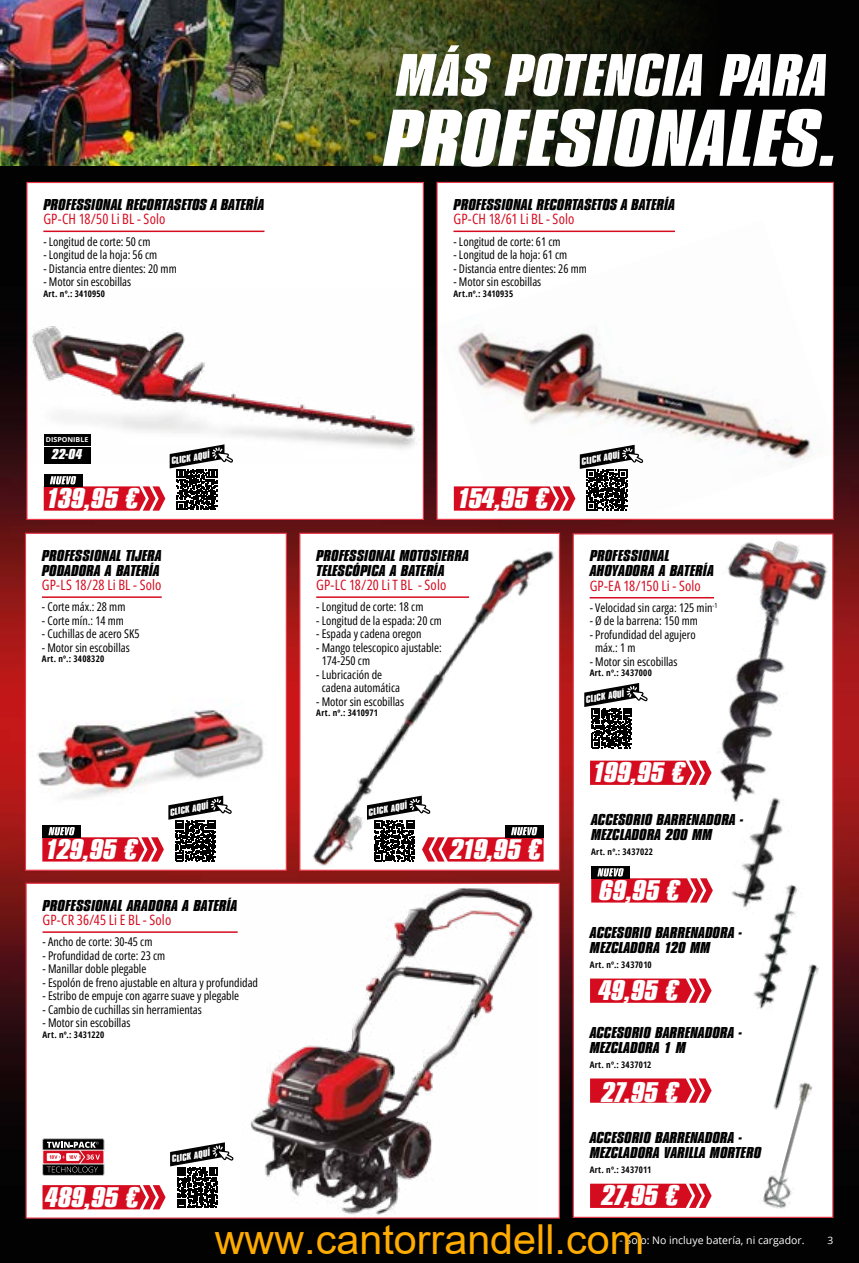
<style>
.page{position:relative;width:859px;height:1263px;background:#fff}
.page>*{position:absolute;margin:0;border:0;box-sizing:border-box;transform-origin:0 0}
.t1{font:italic 700 84.15px "Compacta Pro";color:#fff;scale:1.2 1}
.t2{font:italic 700 62.55px "Compacta Pro";color:#fff;scale:1.2 1}
.t3{font:41.25px "Arial";color:#ffab00}
.t4{font:italic 700 29.7px "Compacta Pro";letter-spacing:-.005em;color:#fff;scale:1.2 1}
.t5{font:italic 700 16.5px/15px "Compacta Pro";color:#000;scale:1.2 1}
.t6{font:italic 700 15px "Compacta Pro";color:#fff;scale:1.2 1}
.t7{font:14.25px "Open Sans Condensed";letter-spacing:.01em;color:#d50c1f}
.t8{font:12px/13.5px "Open Sans Condensed";color:#000}
.t9{font:10.5px "Open Sans";color:#fff}
.t10{font:italic 700 10.35px "Compacta Pro";color:#fff;scale:1.2 1}
.t11{font:10.2px "Open Sans";color:#fff}
.t12{font:700 condensed 9px "Open Sans";letter-spacing:.025em;color:#000}
.t13{font:700 6.75px "Open Sans";color:#fff;scale:1.05 1}
</style>
<div class="page">
<img style="left:0;top:0;width:859px;height:1263px">
<img style="left:0;top:0;width:794px;height:166px">
<div style="left:26px;top:883px;width:534px;height:336px;background:#fff;border:1px solid #e73748"></div>
<div style="left:573px;top:533px;width:260px;height:685px;background:#fff;border:1px solid #e73748"></div>
<hr style="left:43px;top:931px;width:195px;height:2px;background:#d50c1f">
<svg style="left:591px;top:761px;width:48px;height:24px"></svg>
<div style="left:436px;top:182px;width:398px;height:338px;background:#fff;border:1px solid #e73748"></div>
<img style="left:434px;top:220px;width:404px;height:315px">
<img style="left:263px;top:487px;width:328px;height:435px">
<div style="left:25px;top:533px;width:262px;height:338px;background:#fff;border:1px solid #e73748"></div>
<hr style="left:42px;top:596px;width:120px;height:2px;background:#d50c1f">
<img style="left:37px;top:709px;width:226px;height:87px">
<img style="left:242px;top:881px;width:295px;height:345px">
<hr style="left:590px;top:597px;width:124px;height:1px;background:#d50c1f">
<img style="left:639px;top:520px;width:217px;height:298px">
<img style="left:721px;top:790px;width:80px;height:120px">
<img style="left:750px;top:882px;width:51px;height:127px">
<svg style="left:590px;top:978px;width:122px;height:25px;background:#d92536"></svg>
<img style="left:771px;top:964px;width:48px;height:113px">
<svg style="left:590px;top:1078px;width:122px;height:25px;background:#d92536"></svg>
<svg style="left:590px;top:1184px;width:122px;height:24px;background:#d81f31"></svg>
<img style="left:763px;top:1077px;width:50px;height:132px">
<div style="left:591px;top:866px;width:39px;height:12px;background:#000"></div>
<svg style="left:591px;top:868px;width:122px;height:34px"></svg>
<div style="left:26px;top:182px;width:398px;height:338px;background:#fff;border:1px solid #e73748"></div>
<hr style="left:43px;top:231px;width:221px;height:1px;background:#d50c1f">
<img style="left:32px;top:326px;width:384px;height:123px">
<div style="left:44px;top:434px;width:46px;height:29px;background:#000"></div>
<svg style="left:44px;top:444px;width:189px;height:67px"></svg>
<svg style="left:584px;top:683px;width:64px;height:69px"></svg>
<svg style="left:367px;top:796px;width:177px;height:68px"></svg>
<svg style="left:42px;top:796px;width:190px;height:66px"></svg>
<svg style="left:43px;top:1138px;width:191px;height:72px"></svg>
<svg style="left:454px;top:445px;width:189px;height:69px"></svg>
<h2 class="t2" style="left:396px;top:42px;width:361px">MÁS POTENCIA PARA</h2>
<h3 class="t5" style="left:43px;top:197px;width:186px">PROFESSIONAL RECORTASETOS A BATERÍA</h3>
<p class="t7" style="left:43px;top:209px;width:124px">GP-CH 18/50 Li BL - Solo</p>
<p class="t8" style="left:43px;top:234px;width:109px">- Longitud de corte: 50 cm</p>
<p class="t8" style="left:43px;top:248px;width:115px">- Longitud de la hoja: 56 cm</p>
<p class="t8" style="left:43px;top:261px;width:135px">- Distancia entre dientes: 20 mm</p>
<p class="t8" style="left:43px;top:275px;width:89px">- Motor sin escobillas</p>
<p class="t12" style="left:43px;top:287px;width:63px">Art. nº.: 3410950</p>
<h1 class="t1" style="left:384px;top:93px;width:381px">PROFESIONALES.</h1>
<h3 class="t5" style="left:453px;top:197px;width:186px">PROFESSIONAL RECORTASETOS A BATERÍA</h3>
<p class="t7" style="left:453px;top:209px;width:122px">GP-CH 18/61 Li BL - Solo</p>
<p class="t8" style="left:453px;top:234px;width:109px">- Longitud de corte: 61 cm</p>
<p class="t8" style="left:453px;top:248px;width:115px">- Longitud de la hoja: 61 cm</p>
<p class="t8" style="left:453px;top:261px;width:135px">- Distancia entre dientes: 26 mm</p>
<p class="t8" style="left:453px;top:275px;width:89px">- Motor sin escobillas</p>
<p class="t12" style="left:453px;top:287px;width:61px">Art.nº.: 3410935</p>
<p class="t13" style="left:46px;top:435px;width:42px">DISPONIBLE</p>
<p class="t6" style="left:52px;top:446px;width:27px">22-04</p>
<h3 class="t4" style="left:46px;top:482px;width:79px">139,95 €</h3>
<p class="t10" style="left:170px;top:456px;width:34px;rotate:-10deg">CLICK AQUÍ</p>
<h3 class="t5" style="left:42px;top:548px;width:101px">PROFESSIONAL TIJERA<br>PODADORA A BATERÍA</h3>
<p class="t7" style="left:42px;top:575px;width:121px">GP-LS 18/28 Li BL - Solo</p>
<p class="t8" style="left:42px;top:600px;width:85px">- Corte máx.: 28 mm</p>
<p class="t8" style="left:42px;top:613px;width:84px">- Corte mín.: 14 mm</p>
<p class="t8" style="left:42px;top:627px;width:99px">- Cuchillas de acero SK5</p>
<p class="t8" style="left:42px;top:640px;width:89px">- Motor sin escobillas</p>
<p class="t12" style="left:42px;top:653px;width:64px">Art. nº.: 3408320</p>
<h3 class="t4" style="left:457px;top:482px;width:79px">154,95 €</h3>
<h3 class="t5" style="left:316px;top:548px;width:129px">PROFESSIONAL MOTOSIERRA<br>TELESCÓPICA A BATERÍA</h3>
<p class="t7" style="left:316px;top:575px;width:132px">GP-LC 18/20 Li T BL - Solo</p>
<p class="t8" style="left:316px;top:600px;width:109px">- Longitud de corte: 18 cm</p>
<p class="t8" style="left:316px;top:613px;width:127px">- Longitud de la espada: 20 cm</p>
<p class="t8" style="left:316px;top:627px;width:107px">- Espada y cadena oregon</p>
<p class="t8" style="left:322px;top:640px;width:121px;text-indent:-5px">- Mango telescopico ajustable:<br>174-250 cm</p>
<p class="t8" style="left:322px;top:667px;width:80px;text-indent:-5px">- Lubricación de cadena automática</p>
<p class="t8" style="left:316px;top:694px;width:89px">- Motor sin escobillas</p>
<p class="t12" style="left:316px;top:707px;width:63px">Art. nº.: 3410971</p>
<p class="t10" style="left:581px;top:456px;width:34px;rotate:-10deg">CLICK AQUÍ</p>
<h3 class="t5" style="left:590px;top:548px;width:105px">PROFESSIONAL<br>AHOYADORA A BATERÍA</h3>
<p class="t7" style="left:590px;top:576px;width:113px">GP-EA 18/150 Li - Solo</p>
<p class="t8" style="left:590px;top:600px;width:129px">- Velocidad sin carga: 125 min<sup>-1</sup></p>
<p class="t8" style="left:590px;top:614px;width:110px">- Ø de la barrena: 150 mm</p>
<p class="t8" style="left:595px;top:627px;width:102px;text-indent:-5px">- Profundidad del agujero máx.: 1 m</p>
<p class="t8" style="left:590px;top:654px;width:89px">- Motor sin escobillas</p>
<p class="t12" style="left:590px;top:667px;width:64px">Art. nº.: 3437000</p>
<p class="t10" style="left:585px;top:694px;width:34px;rotate:-10deg">CLICK AQUÍ</p>
<h3 class="t4" style="left:592px;top:757px;width:80px">199,95 €</h3>
<h3 class="t4" style="left:45px;top:833px;width:79px">129,95 €</h3>
<p class="t10" style="left:169px;top:807px;width:34px;rotate:-10deg">CLICK AQUÍ</p>
<p class="t10" style="left:368px;top:807px;width:34px;rotate:-10deg">CLICK AQUÍ</p>
<h3 class="t5" style="left:43px;top:898px;width:164px">PROFESSIONAL ARADORA A BATERÍA</h3>
<p class="t7" style="left:43px;top:910px;width:130px">GP-CR 36/45 Li E BL - Solo</p>
<p class="t8" style="left:43px;top:935px;width:111px">- Ancho de corte: 30-45 cm</p>
<p class="t8" style="left:43px;top:948px;width:124px">- Profundidad de corte: 23 cm</p>
<p class="t8" style="left:43px;top:962px;width:105px">- Manillar doble plegable</p>
<p class="t8" style="left:43px;top:975px;width:217px">- Espolón de freno ajustable en altura y profundidad</p>
<p class="t8" style="left:43px;top:989px;width:198px">- Estribo de empuje con agarre suave y plegable</p>
<p class="t8" style="left:43px;top:1002px;width:161px">- Cambio de cuchillas sin herramientas</p>
<p class="t8" style="left:43px;top:1016px;width:89px">- Motor sin escobillas</p>
<p class="t12" style="left:43px;top:1028px;width:63px">Art. nº.: 3431220</p>
<h3 class="t4" style="left:450px;top:833px;width:78px">219,95 €</h3>
<h3 class="t4" style="left:45px;top:1181px;width:80px">489,95 €</h3>
<p class="t10" style="left:171px;top:1153px;width:34px;rotate:-10deg">CLICK AQUÍ</p>
<h3 class="t5" style="left:591px;top:812px;width:128px">ACCESORIO BARRENADORA -<br>MEZCLADORA 200 MM</h3>
<p class="t12" style="left:591px;top:846px;width:64px">Art. nº.: 3437022</p>
<h3 class="t4" style="left:599px;top:874px;width:69px">69,95 €</h3>
<h3 class="t5" style="left:590px;top:925px;width:128px">ACCESORIO BARRENADORA -<br>MEZCLADORA 120 MM</h3>
<p class="t12" style="left:590px;top:959px;width:63px">Art. nº.: 3437010</p>
<h3 class="t4" style="left:598px;top:974px;width:69px">49,95 €</h3>
<h3 class="t5" style="left:590px;top:1025px;width:128px">ACCESORIO BARRENADORA -<br>MEZCLADORA 1 M</h3>
<p class="t12" style="left:590px;top:1059px;width:63px">Art. nº.: 3437012</p>
<h3 class="t4" style="left:601px;top:1076px;width:66px">27,95 €</h3>
<h3 class="t5" style="left:590px;top:1130px;width:144px">ACCESORIO BARRENADORA -<br>MEZCLADORA VARILLA MORTERO</h3>
<p class="t12" style="left:590px;top:1164px;width:63px">Art. nº.: 3437011</p>
<h3 class="t4" style="left:601px;top:1180px;width:66px">27,95 €</h3>
<h3 class="t3" style="left:215px;top:1211px;width:431px">www.cantorrandell.com</h3>
<p class="t9" style="left:619px;top:1233px;width:187px">- Solo: No incluye batería, ni cargador.</p>
<p class="t11" style="left:828px;top:1233px;width:7px">3</p>
</div>
